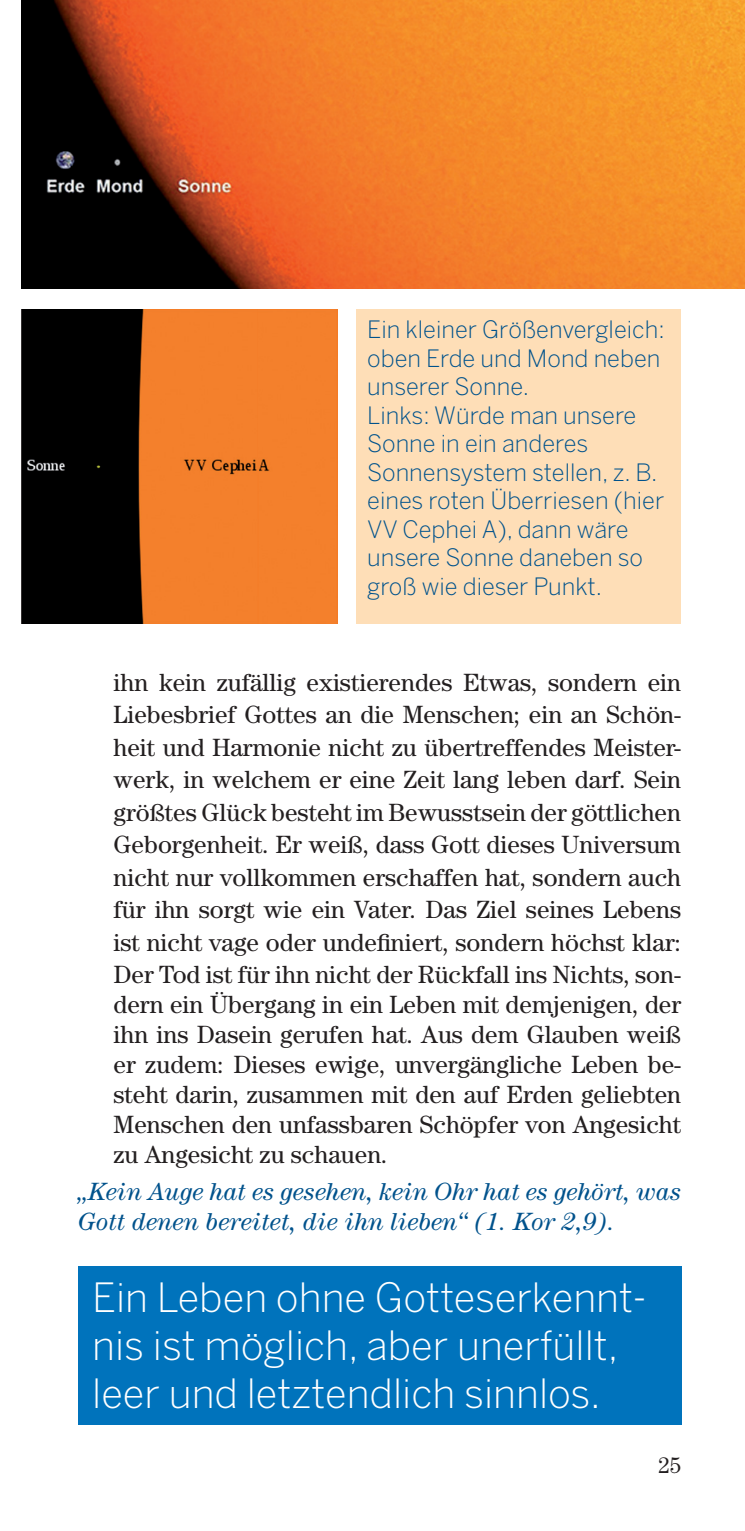
<style>
.page{position:relative;width:745px;height:1531px;background:#fff}
.page>*{position:absolute;margin:0;border:0;box-sizing:border-box;transform-origin:0 0}
.t1{font:300 40px/48px "Benton Sans";color:#fff}
.t2{font:25px/32.5px "Century Std";color:#231f20;text-align:justify}
.t3{font:italic 25px/30px "Century Std";color:#00528c}
.t4{font:300 23.75px/28.5px "Benton Sans";color:#00528c}
.t5{font:22.5px "Century Std";color:#231f20}
</style>
<div class="page">
<img style="left:22px;top:0;width:722px;height:289px">
<div style="left:78px;top:1266px;width:602px;height:158px;background:#0073bc"></div>
<img style="left:22px;top:309px;width:315px;height:315px">
<div style="left:356px;top:309px;width:324px;height:315px;background:#fedeb7"></div>
<p class="t4" style="left:367px;top:315px;width:299px">Ein kleiner Größenvergleich: oben Erde und Mond neben unserer Sonne.<br>Links: Würde man unsere<br>Sonne in ein anderes<br>Sonnensystem stellen, z. B. eines roten Überriesen (hier<br>VV Cephei A), dann wäre unsere Sonne daneben so groß wie dieser Punkt.</p>
<p class="t2" style="left:113px;top:665px;width:568px">ihn kein zufällig existierendes Etwas, sondern ein Liebesbrief Gottes an die Menschen; ein an Schön&shy;heit und Harmonie nicht zu übertreffendes Meister&shy;werk, in welchem er eine Zeit lang leben darf. Sein größtes Glück besteht im Bewusstsein der göttlichen Geborgenheit. Er weiß, dass Gott dieses Universum nicht nur vollkommen erschaffen hat, sondern auch für ihn sorgt wie ein Vater. Das Ziel seines Lebens ist nicht vage oder undefiniert, sondern höchst klar:<br>Der Tod ist für ihn nicht der Rückfall ins Nichts, son-</p>
<p class="t2" style="left:113px;top:989px;width:569px;line-height:30px">dern ein Übergang in ein Leben mit demjenigen, der ihn ins Dasein gerufen hat. Aus dem Glauben weiß er zudem: Dieses ewige, unvergängliche Leben be&shy;steht darin, zusammen mit den auf Erden geliebten Menschen den unfassbaren Schöpfer von Angesicht zu Angesicht zu schauen.</p>
<p class="t3" style="left:78px;top:1176px;width:604px">„Kein Auge hat es gesehen, kein Ohr hat es gehört, was<br>Gott denen bereitet, die ihn lieben“ (1. Kor 2,9).</p>
<h1 class="t1" style="left:92px;top:1272px;width:555px">Ein Leben ohne Gotteserkennt&shy;nis ist möglich, aber unerfüllt, leer und letztendlich sinnlos.</h1>
<p class="t5" style="left:658px;top:1452px;width:24px">25</p>
</div>
